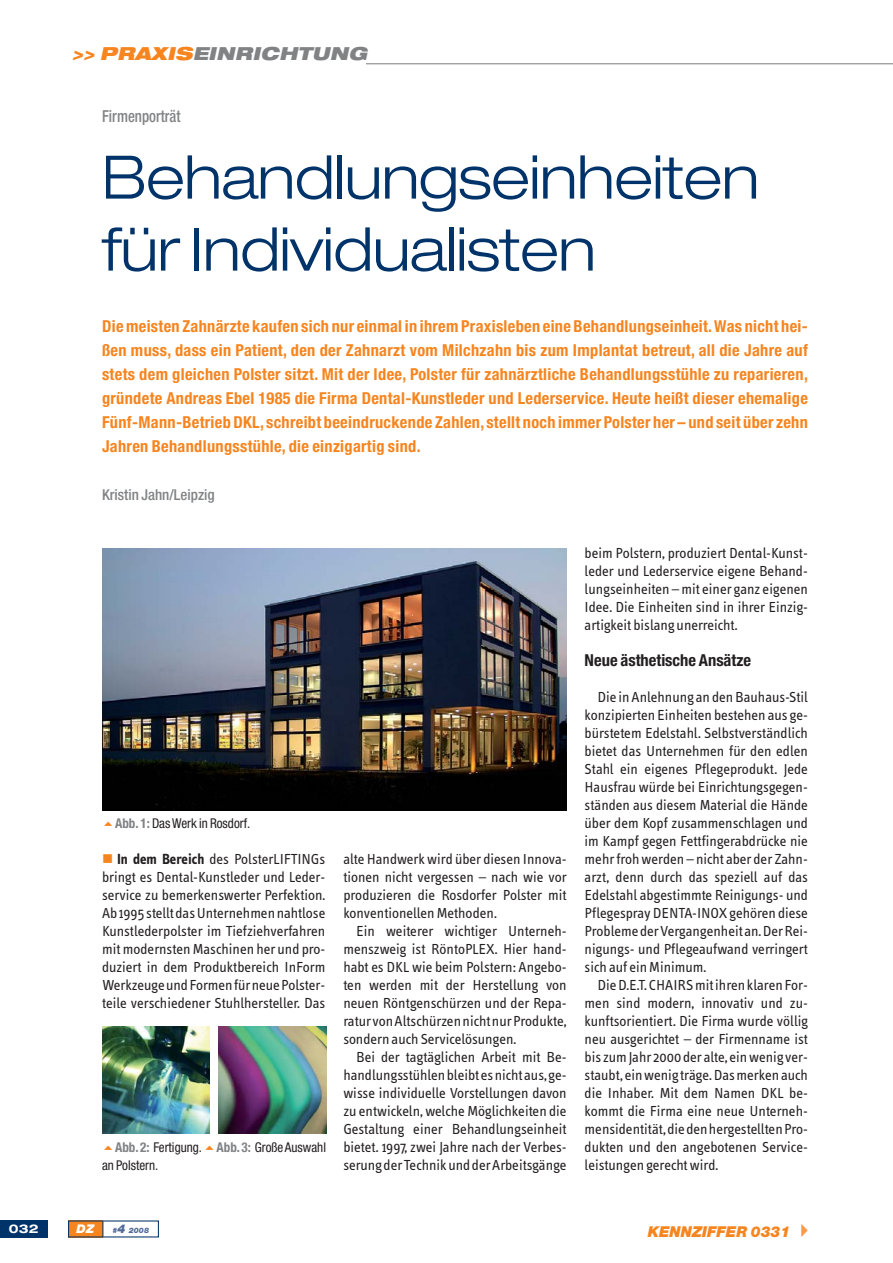
<style>
.page{position:relative;width:893px;height:1263px;background:#fff}
.page>*{position:absolute;margin:0;border:0;box-sizing:border-box;transform-origin:0 0}
.t1{font:300 expanded 60px/72px "Helvetica Neue";letter-spacing:-.01em;color:#003369}
.t2{font:italic 900 expanded 18px "Helvetica Neue";color:#808284}
.t3{font:700 condensed 16.5px/24px "Helvetica Neue";letter-spacing:.02em;color:#f6851f;text-align:justify}
.t4{font:700 condensed 16.5px "Helvetica Neue";color:#231f20}
.t5{font:500 condensed 16.5px "Helvetica Neue";color:#808284;scale:.9 1}
.t6{font:15px/18px "Info Text";color:#231f20;text-align:justify}
.t7{font:500 condensed 15px "Helvetica Neue";color:#808284}
.t8{font:italic 900 15px "Helvetica Neue";color:#f6851f}
.t9{font:condensed 13.5px/18px "Helvetica Neue";color:#231f20}
.t10{font:700 expanded 12px "Helvetica Neue";color:#fff}
.t11{font:italic 900 12px "Helvetica Neue";color:#fff}
.t12{font:italic 900 7.5px "Helvetica Neue";color:#516b98}
.s1{color:#f6851f}
.s2{font-weight:700;color:#808284}
.s3{font-weight:700}
.s4{font-size:12px}
</style>
<div class="page">
<div style="left:68px;top:1220px;width:35px;height:17px;background:#f6851f"></div>
<div style="left:0;top:1220px;width:48px;height:17px;background:#003369"></div>
<svg style="left:102px;top:1221px;width:1px;height:16px"></svg>
<hr style="left:366px;top:63px;width:527px;height:1px;background:#808284">
<img style="left:102px;top:1026px;width:107px;height:107px">
<img style="left:219px;top:1026px;width:107px;height:107px">
<img style="left:102px;top:549px;width:465px;height:261px">
<p class="t2" style="left:72px;top:46px;width:300px"><span class="s1">&gt;&gt; PRAXIS</span>EINRICHTUNG</p>
<p class="t5" style="left:102px;top:111px;width:89px">Firmenporträt</p>
<h1 class="t1" style="left:102px;top:147px;width:659px">Behandlungseinheiten für Individualisten</h1>
<p class="t3" style="left:102px;top:316px;width:707px">Die meisten Zahnärzte kaufen sich nur einmal in ihrem Praxisleben eine Behandlungseinheit.Was nicht hei&shy;ßen muss, dass ein Patient, den der Zahnarzt vom Milchzahn bis zum Implantat betreut, all die Jahre auf stets dem gleichen Polster sitzt. Mit der Idee, Polster für zahnärztliche Behandlungsstühle zu reparieren, gründete Andreas Ebel 1985 die Firma Dental-Kunstleder und Lederservice. Heute heißt dieser ehemalige Fünf-Mann-Betrieb DKL,schreibt beeindruckende Zahlen,stellt noch immer Polster her – und seit über zehn Jahren Behandlungsstühle, die einzigartig sind.</p>
<p class="t7" style="left:102px;top:489px;width:114px">Kristin Jahn/Leipzig</p>
<p class="t9" style="left:115px;top:816px;width:137px"><span class="s2">Abb. 1:</span> Das Werk in Rosdorf.</p>
<p class="t6" style="left:102px;top:852px;width:225px;text-indent:15px"><span class="s3">In dem Bereich</span> des PolsterLIFTINGs bringt es Dental-Kunstleder und Leder&shy;service zu bemerkenswerter Perfektion.<br>Ab 1995 stellt das Unternehmen nahtlose Kunstlederpolster im Tiefziehverfahren mit modernsten Maschinen her und pro&shy;duziert in dem Produktbereich InForm Werkzeuge und Formen für neue Polster&shy;teile verschiedener Stuhlhersteller. Das</p>
<p class="t6" style="left:343px;top:852px;width:225px">alte Handwerk wird über diesen Innova&shy;tionen nicht vergessen – nach wie vor produzieren die Rosdorfer Polster mit konventionellen Methoden.</p>
<p class="t6" style="left:343px;top:924px;width:225px;text-indent:13px">Ein weiterer wichtiger Unterneh&shy;menszweig ist RöntoPLEX. Hier hand&shy;habt es DKL wie beim Polstern: Angebo&shy;ten werden mit der Herstellung von neuen Röntgenschürzen und der Repa&shy;ratur von Altschürzen nicht nur Produkte, sondern auch Servicelösungen.</p>
<p class="t6" style="left:343px;top:1050px;width:225px;text-indent:13px">Bei der tagtäglichen Arbeit mit Be&shy;handlungsstühlen bleibt es nicht aus, ge&shy;wisse individuelle Vorstellungen davon zu entwickeln, welche Möglichkeiten die Gestaltung einer Behandlungseinheit bietet. 1997, zwei Jahre nach der Verbes&shy;serung der Technik und der Arbeitsgänge</p>
<p class="t9" style="left:102px;top:1140px;width:225px;text-indent:13px"><span class="s2">Abb.2:</span> Fertigung. <span class="s2">Abb.3:</span> Große Auswahl an Polstern.</p>
<p class="t6" style="left:585px;top:546px;width:225px">beim Polstern, produziert Dental-Kunst&shy;leder und Lederservice eigene Behand&shy;lungseinheiten – mit einer ganz eigenen Idee. Die Einheiten sind in ihrer Einzig&shy;artigkeit bislang unerreicht.</p>
<p class="t4" style="left:585px;top:654px;width:168px">Neue ästhetische Ansätze</p>
<p class="t6" style="left:585px;top:690px;width:225px;text-indent:13px">Die in Anlehnung an den Bauhaus-Stil konzipierten Einheiten bestehen aus ge&shy;bürstetem Edelstahl. Selbstverständlich bietet das Unternehmen für den edlen Stahl ein eigenes Pflegeprodukt. Jede Hausfrau würde bei Einrichtungsgegen&shy;ständen aus diesem Material die Hände über dem Kopf zusammenschlagen und im Kampf gegen Fettfingerabdrücke nie mehr froh werden – nicht aber der Zahn&shy;arzt, denn durch das speziell auf das Edelstahl abgestimmte Reinigungs- und Pflegespray DENTA-INOX gehören diese Probleme der Vergangenheit an. Der Rei&shy;nigungs- und Pflegeaufwand verringert sich auf ein Minimum.</p>
<p class="t6" style="left:585px;top:978px;width:225px;text-indent:13px">Die D.E.T. CHAIRS mit ihren klaren For&shy;men sind modern, innovativ und zu&shy;kunftsorientiert. Die Firma wurde völlig neu ausgerichtet – der Firmenname ist bis zum Jahr 2000 der alte, ein wenig ver&shy;staubt, ein wenig träge. Das merken auch die Inhaber. Mit dem Namen DKL be&shy;kommt die Firma eine neue Unterneh&shy;mensidentität, die den hergestellten Pro&shy;dukten und den angebotenen Service&shy;leistungen gerecht wird.</p>
<p class="t10" style="left:9px;top:1224px;width:31px">032</p>
<p class="t11" style="left:77px;top:1224px;width:19px">DZ</p>
<p class="t12" style="left:112px;top:1227px;width:38px">#<span class="s4">4</span> 2008</p>
<p class="t8" style="left:648px;top:1227px;width:144px">KENNZIFFER 0331</p>
</div>
